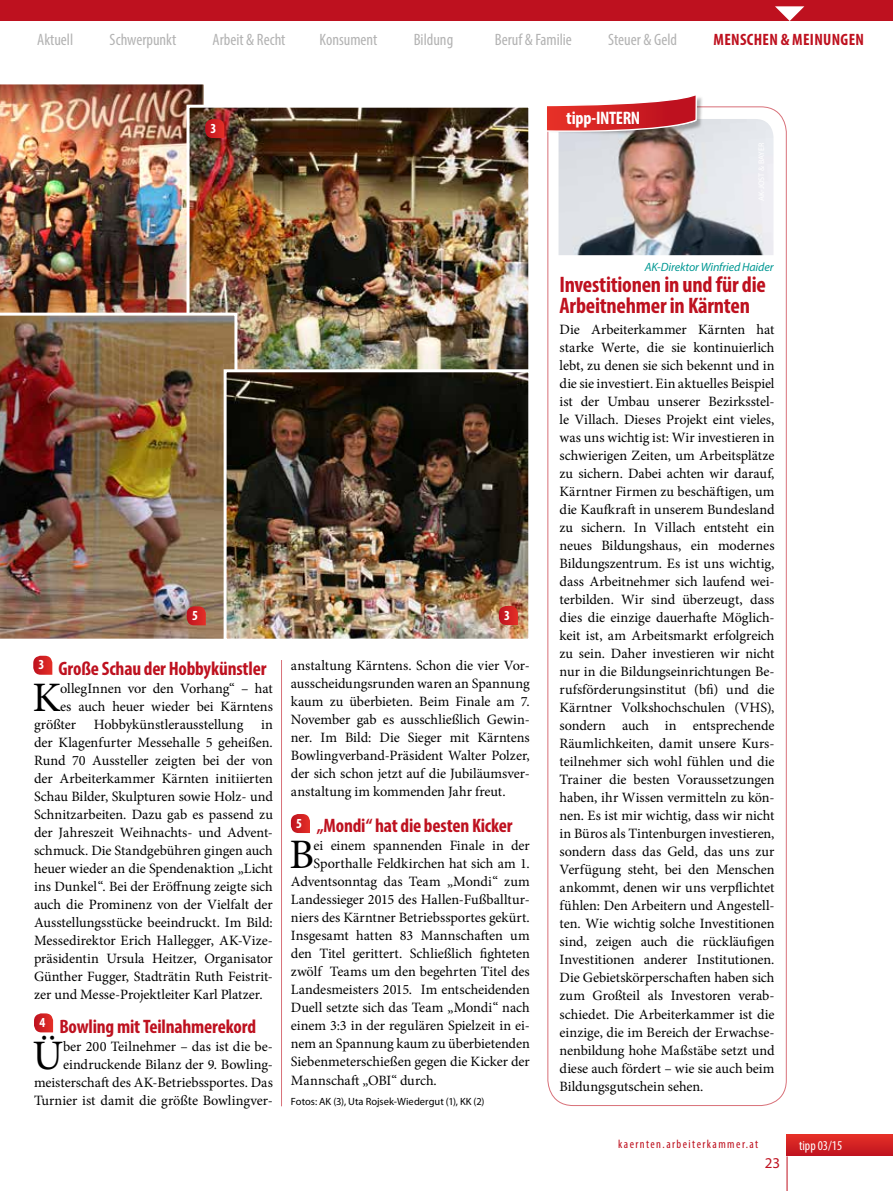
<style>
.page{position:relative;width:893px;height:1191px;background:#fff}
.page>*{position:absolute;margin:0;border:0;box-sizing:border-box;transform-origin:0 0}
.t1{font:42px "Minion Pro";color:#000}
.t2{font:700 condensed 22.5px/21px "Myriad Pro";letter-spacing:-.01em;color:#be111f}
.t3{font:700 condensed 19.5px "Myriad Pro";letter-spacing:-.01em;color:#be111f}
.t4{font:700 condensed 18.15px "Myriad Pro";letter-spacing:-.02em;color:#fff}
.t5{font:condensed 16.5px "Myriad Pro";color:#b3b3b3}
.t6{font:700 condensed 16.5px "Myriad Pro";letter-spacing:.02em;color:#be111f}
.t7{font:15px "Myriad Pro";color:#be111f}
.t8{font:14.25px/18px "Minion Pro";letter-spacing:-.005em;color:#000;text-align:justify}
.t9{font:700 condensed 13.8px "Myriad Pro";color:#fff}
.t10{font:condensed 13.5px "Myriad Pro";color:#fff}
.t11{font:condensed 12px "Myriad Pro";letter-spacing:.12em;color:#be111f}
.t12{font:italic 12px "Myriad Pro";letter-spacing:-.01em;color:#009893}
.t13{font:10.5px "Myriad Pro";letter-spacing:.005em;color:#000}
</style>
<div class="page">
<svg style="left:787px;top:1134px;width:106px;height:21px;background:#d32223"></svg>
<hr style="left:787px;top:1156px;width:1px;height:35px;background:#be111f">
<div style="left:0;top:0;width:893px;height:21px;background:#be111f"></div>
<svg style="left:775px;top:6px;width:29px;height:15px"></svg>
<img style="left:0;top:84px;width:204px;height:229px">
<svg style="left:547px;top:106px;width:240px;height:1000px"></svg>
<img style="left:558px;top:119px;width:215px;height:136px">
<img style="left:547px;top:97px;width:157px;height:39px">
<svg style="left:547px;top:95px;width:151px;height:38px"></svg>
<img style="left:191px;top:109px;width:336px;height:260px">
<div style="left:187px;top:105px;width:344px;height:276px;border:3px solid #fff"></div>
<img style="left:0;top:313px;width:237px;height:326px">
<img style="left:228px;top:373px;width:299px;height:264px">
<div style="left:224px;top:369px;width:307px;height:272px;border:3px solid #fff"></div>
<svg style="left:33px;top:656px;width:19px;height:19px"></svg>
<svg style="left:34px;top:1013px;width:19px;height:19px"></svg>
<svg style="left:291px;top:814px;width:19px;height:19px"></svg>
<svg style="left:205px;top:119px;width:19px;height:19px"></svg>
<svg style="left:499px;top:606px;width:19px;height:19px"></svg>
<svg style="left:187px;top:606px;width:19px;height:19px"></svg>
<hr style="left:281px;top:660px;width:1px;height:446px;background:#be111f">
<p class="t5" style="left:37px;top:29px;width:38px">Aktuell</p>
<p class="t5" style="left:110px;top:29px;width:68px">Schwerpunkt</p>
<p class="t5" style="left:213px;top:29px;width:74px">Arbeit &amp; Recht</p>
<p class="t5" style="left:320px;top:29px;width:59px">Konsument</p>
<p class="t5" style="left:414px;top:29px;width:41px">Bildung</p>
<p class="t5" style="left:495px;top:29px;width:79px">Beruf &amp; Familie</p>
<p class="t5" style="left:608px;top:29px;width:70px">Steuer &amp; Geld</p>
<p class="t6" style="left:714px;top:29px;width:152px">MENSCHEN &amp; MEINUNGEN</p>
<p class="t9" style="left:211px;top:119px;width:7px">3</p>
<p class="t4" style="left:566px;top:107px;width:76px">tipp-INTERN</p>
<p class="t9" style="left:192px;top:607px;width:7px">5</p>
<p class="t9" style="left:504px;top:606px;width:7px">3</p>
<p class="t9" style="left:39px;top:656px;width:7px">3</p>
<h3 class="t3" style="left:59px;top:656px;width:209px">Große Schau der Hobbykünstler</h3>
<h1 class="t1" style="left:32px;top:669px;width:30px">K</h1>
<p class="t8" style="left:60px;top:679px;width:214px">ollegInnen vor den Vorhang“ – hat</p>
<p class="t8" style="left:60px;top:697px;width:214px">es auch heuer wieder bei Kärntens</p>
<p class="t8" style="left:34px;top:715px;width:240px">größter Hobbykünstlerausstellung in</p>
<p class="t8" style="left:34px;top:733px;width:240px">der Klagenfurter Messehalle 5 geheißen.</p>
<p class="t8" style="left:34px;top:751px;width:240px">Rund 70 Aussteller zeigten bei der von</p>
<p class="t8" style="left:34px;top:769px;width:240px">der Arbeiterkammer Kärnten initiierten</p>
<p class="t8" style="left:34px;top:787px;width:240px">Schau Bilder, Skulpturen sowie Holz- und</p>
<p class="t8" style="left:34px;top:805px;width:240px">Schnitzarbeiten. Dazu gab es passend zu</p>
<p class="t8" style="left:34px;top:823px;width:240px">der Jahreszeit Weihnachts- und Advent-</p>
<p class="t8" style="left:34px;top:841px;width:240px">schmuck. Die Standgebühren gingen auch</p>
<p class="t8" style="left:34px;top:859px;width:240px">heuer wieder an die Spendenaktion „Licht</p>
<p class="t8" style="left:34px;top:877px;width:240px">ins Dunkel“. Bei der Eröffnung zeigte sich</p>
<p class="t8" style="left:34px;top:895px;width:240px">auch die Prominenz von der Vielfalt der</p>
<p class="t8" style="left:34px;top:913px;width:240px">Ausstellungsstücke beeindruckt. Im Bild:</p>
<p class="t8" style="left:34px;top:931px;width:240px">Messedirektor Erich Hallegger, AK-Vize-</p>
<p class="t8" style="left:34px;top:949px;width:240px">präsidentin Ursula Heitzer, Organisator</p>
<p class="t8" style="left:34px;top:967px;width:240px">Günther Fugger, Stadträtin Ruth Feistrit-</p>
<p class="t8" style="left:34px;top:985px;width:230px">zer und Messe-Projektleiter Karl Platzer.</p>
<h3 class="t3" style="left:59px;top:1014px;width:198px">Bowling mit Teilnahmerekord</h3>
<h1 class="t1" style="left:33px;top:1027px;width:32px">Ü</h1>
<p class="t9" style="left:39px;top:1013px;width:7px">4</p>
<p class="t8" style="left:34px;top:1037px;width:240px;text-align:right">ber 200 Teilnehmer – das ist die be&shy;eindruckende Bilanz der 9. Bowling&shy;meisterschaft des AK-Betriebssportes. Das Turnier ist damit die größte Bowlingver-</p>
<p class="t8" style="left:291px;top:657px;width:240px">anstaltung Kärntens. Schon die vier Vor&shy;ausscheidungsrunden waren an Spannung kaum zu überbieten. Beim Finale am 7.<br>November gab es ausschließlich Gewin&shy;ner. Im Bild: Die Sieger mit Kärntens Bowlingverband-Präsident Walter Polzer, der sich schon jetzt auf die Jubiläumsver&shy;anstaltung im kommenden Jahr freut.</p>
<h3 class="t3" style="left:317px;top:813px;width:197px">„Mondi“ hat die besten Kicker</h3>
<h1 class="t1" style="left:289px;top:827px;width:26px">B</h1>
<p class="t8" style="left:314px;top:837px;width:218px">ei einem spannenden Finale in der</p>
<p class="t9" style="left:296px;top:814px;width:7px">5</p>
<p class="t8" style="left:314px;top:855px;width:218px">Sporthalle Feldkirchen hat sich am 1.</p>
<p class="t8" style="left:291px;top:873px;width:240px">Adventsonntag das Team „Mondi“ zum</p>
<p class="t8" style="left:291px;top:891px;width:240px">Landessieger 2015 des Hallen-Fußballtur-</p>
<p class="t8" style="left:291px;top:909px;width:240px">niers des Kärntner Betriebssportes gekürt.</p>
<p class="t8" style="left:291px;top:927px;width:240px">Insgesamt hatten 83 Mannschaften um</p>
<p class="t8" style="left:291px;top:945px;width:240px">den Titel gerittert. Schließlich fighteten</p>
<p class="t8" style="left:291px;top:963px;width:240px">zwölf Teams um den begehrten Titel des</p>
<p class="t8" style="left:291px;top:981px;width:240px">Landesmeisters 2015. Im entscheidenden</p>
<p class="t8" style="left:291px;top:999px;width:240px">Duell setzte sich das Team „Mondi“ nach</p>
<p class="t8" style="left:291px;top:1017px;width:240px">einem 3:3 in der regulären Spielzeit in ei-</p>
<p class="t8" style="left:291px;top:1035px;width:240px">nem an Spannung kaum zu überbietenden</p>
<p class="t8" style="left:291px;top:1053px;width:240px">Siebenmeterschießen gegen die Kicker der</p>
<p class="t8" style="left:291px;top:1071px;width:147px">Mannschaft „OBI“ durch.</p>
<p class="t13" style="left:291px;top:1095px;width:195px">Fotos: AK (3), Uta Rojsek-Wiedergut (1), KK (2)</p>
<p class="t12" style="left:645px;top:259px;width:130px">AK-Direktor Winfried Haider</p>
<h2 class="t2" style="left:560px;top:274px;width:208px">Investitionen in und für die<br>Arbeitnehmer in Kärnten</h2>
<p class="t8" style="left:560px;top:321px;width:216px">Die Arbeiterkammer Kärnten hat starke Werte, die sie kontinuierlich lebt, zu denen sie sich bekennt und in die sie investiert. Ein aktuelles Beispiel ist der Umbau unserer Bezirksstel&shy;le Villach. Dieses Projekt eint vieles, was uns wichtig ist: Wir investieren in schwierigen Zeiten, um Arbeitsplätze zu sichern. Dabei achten wir darauf, Kärntner Firmen zu beschäftigen, um die Kaufkraft in unserem Bundesland zu sichern. In Villach entsteht ein neues Bildungshaus, ein modernes Bildungszentrum. Es ist uns wichtig, dass Arbeitnehmer sich laufend wei&shy;terbilden. Wir sind überzeugt, dass dies die einzige dauerhafte Möglich&shy;keit ist, am Arbeitsmarkt erfolgreich zu sein. Daher investieren wir nicht nur in die Bildungseinrichtungen Be&shy;rufsförderungsinstitut (bfi) und die Kärntner Volkshochschulen (VHS), sondern auch in entsprechende Räumlichkeiten, damit unsere Kurs&shy;teilnehmer sich wohl fühlen und die Trainer die besten Voraussetzungen haben, ihr Wissen vermitteln zu kön&shy;nen. Es ist mir wichtig, dass wir nicht in Büros als Tintenburgen investieren, sondern dass das Geld, das uns zur Verfügung steht, bei den Menschen ankommt, denen wir uns verpflichtet fühlen: Den Arbeitern und Angestell&shy;ten. Wie wichtig solche Investitionen sind, zeigen auch die rückläufigen Investitionen anderer Institutionen.<br>Die Gebietskörperschaften haben sich zum Großteil als Investoren verab&shy;schiedet. Die Arbeiterkammer ist die einzige, die im Bereich der Erwachse&shy;nenbildung hohe Maßstäbe setzt und diese auch fördert – wie sie auch beim Bildungsgutschein sehen.</p>
<p class="t11" style="left:618px;top:1136px;width:142px">kaernten.arbeiterkammer.at</p>
<p class="t10" style="left:799px;top:1137px;width:45px">tipp03/15</p>
<p class="t7" style="left:765px;top:1153px;width:17px">23</p>
</div>
